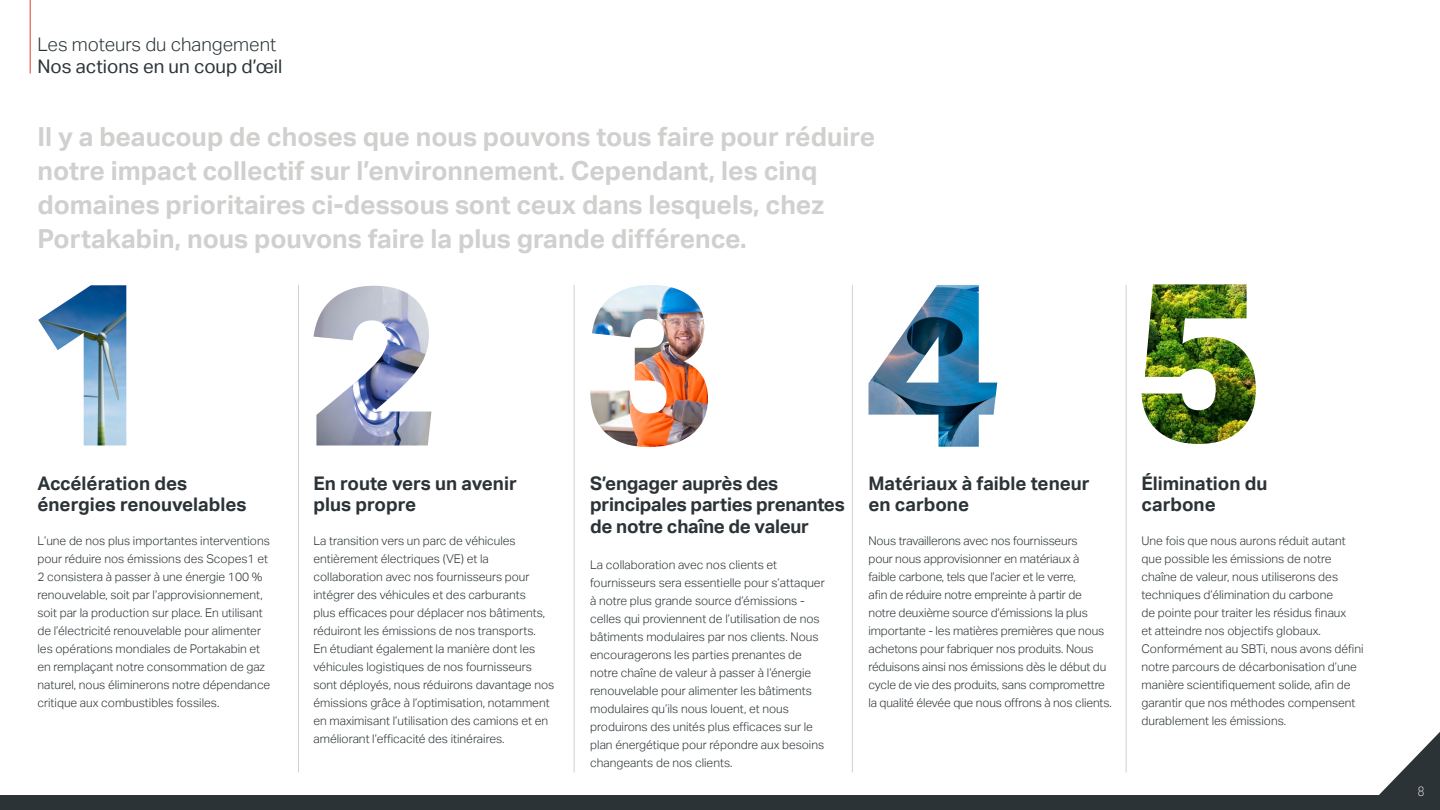
<style>
.page{position:relative;width:1440px;height:810px;background:#fff}
.page>*{position:absolute;margin:0;border:0;box-sizing:border-box;transform-origin:0 0}
.t1{font:700 26.25px/33.8px "Aktiv Grotesk";color:#d1d0cf}
.t2{font:700 18.75px/21.8px "Aktiv Grotesk";color:#2b3337}
.t3{font:18.75px "Aktiv Grotesk";color:#2b3337}
.t4{font:300 18.75px "Aktiv Grotesk";color:#2b3337}
.t5{font:300 12px/18px "Aktiv Grotesk";color:#2b3337}
.t6{font:12px "Modula Text";color:#fff}
</style>
<div class="page">
<svg style="left:1379px;top:732px;width:61px;height:63px"></svg>
<hr style="left:30px;top:0;width:1px;height:74px;background:#e03c31">
<div style="left:0;top:795px;width:1440px;height:15px;background:#2b3337"></div>
<img style="left:38px;top:285px;width:88px;height:160px">
<img style="left:314px;top:286px;width:117px;height:160px">
<img style="left:590px;top:285px;width:118px;height:162px">
<img style="left:868px;top:285px;width:129px;height:162px">
<img style="left:1142px;top:284px;width:114px;height:160px">
<hr style="left:298px;top:285px;width:1px;height:487px;background:#d1d0cf">
<hr style="left:574px;top:285px;width:1px;height:487px;background:#d1d0cf">
<hr style="left:852px;top:285px;width:1px;height:487px;background:#d1d0cf">
<hr style="left:1126px;top:285px;width:1px;height:487px;background:#d1d0cf">
<p class="t4" style="left:38px;top:33px;width:240px">Les moteurs du changement</p>
<p class="t3" style="left:38px;top:56px;width:246px">Nos actions en un coup d’œil</p>
<p class="t1" style="left:38px;top:120px;width:839px">Il y a beaucoup de choses que nous pouvons tous faire pour réduire notre impact collectif sur l’environnement. Cependant, les cinq domaines prioritaires ci-dessous sont ceux dans lesquels, chez Portakabin, nous pouvons faire la plus grande différence.</p>
<p class="t2" style="left:38px;top:472px;width:211px">Accélération des énergies renouvelables</p>
<p class="t2" style="left:314px;top:472px;width:205px">En route vers un avenir plus propre</p>
<p class="t5" style="left:314px;top:532px;width:242px">La transition vers un parc de véhicules entièrement électriques (VE) et la collaboration avec nos fournisseurs pour intégrer des véhicules et des carburants<br>plus efficaces pour déplacer nos bâtiments, réduiront les émissions de nos transports.<br>En étudiant également la manière dont les véhicules logistiques de nos fournisseurs sont déployés, nous réduirons davantage nos émissions grâce à l’optimisation, notamment en maximisant l’utilisation des camions et en améliorant l’efficacité des itinéraires.</p>
<p class="t5" style="left:38px;top:532px;width:234px">L’une de nos plus importantes interventions pour réduire nos émissions des Scopes1 et 2 consistera à passer à une énergie 100 % renouvelable, soit par l’approvisionnement, soit par la production sur place. En utilisant de l’électricité renouvelable pour alimenter les opérations mondiales de Portakabin et en remplaçant notre consommation de gaz naturel, nous éliminerons notre dépendance critique aux combustibles fossiles.</p>
<p class="t2" style="left:590px;top:472px;width:256px">S’engager auprès des principales parties prenantes de notre chaîne de valeur</p>
<p class="t5" style="left:590px;top:556px;width:236px">La collaboration avec nos clients et fournisseurs sera essentielle pour s’attaquer à notre plus grande source d’émissions - celles qui proviennent de l’utilisation de nos bâtiments modulaires par nos clients. Nous encouragerons les parties prenantes de notre chaîne de valeur à passer à l’énergie renouvelable pour alimenter les bâtiments modulaires qu’ils nous louent, et nous produirons des unités plus efficaces sur le plan énergétique pour répondre aux besoins changeants de nos clients.</p>
<p class="t2" style="left:868px;top:472px;width:223px">Matériaux à faible teneur en carbone</p>
<p class="t5" style="left:868px;top:532px;width:245px">Nous travaillerons avec nos fournisseurs<br>pour nous approvisionner en matériaux à<br>faible carbone, tels que l’acier et le verre,<br>afin de réduire notre empreinte à partir de notre deuxième source d’émissions la plus importante - les matières premières que nous achetons pour fabriquer nos produits. Nous réduisons ainsi nos émissions dès le début du cycle de vie des produits, sans compromettre la qualité élevée que nous offrons à nos clients.</p>
<p class="t2" style="left:1142px;top:472px;width:127px">Élimination du carbone</p>
<p class="t5" style="left:1142px;top:532px;width:224px">Une fois que nous aurons réduit autant que possible les émissions de notre chaîne de valeur, nous utiliserons des techniques d’élimination du carbone<br>de pointe pour traiter les résidus finaux<br>et atteindre nos objectifs globaux.<br>Conformément au SBTi, nous avons défini notre parcours de décarbonisation d’une manière scientifiquement solide, afin de garantir que nos méthodes compensent durablement les émissions.</p>
<p class="t6" style="left:1418px;top:784px;width:8px">8</p>
</div>
